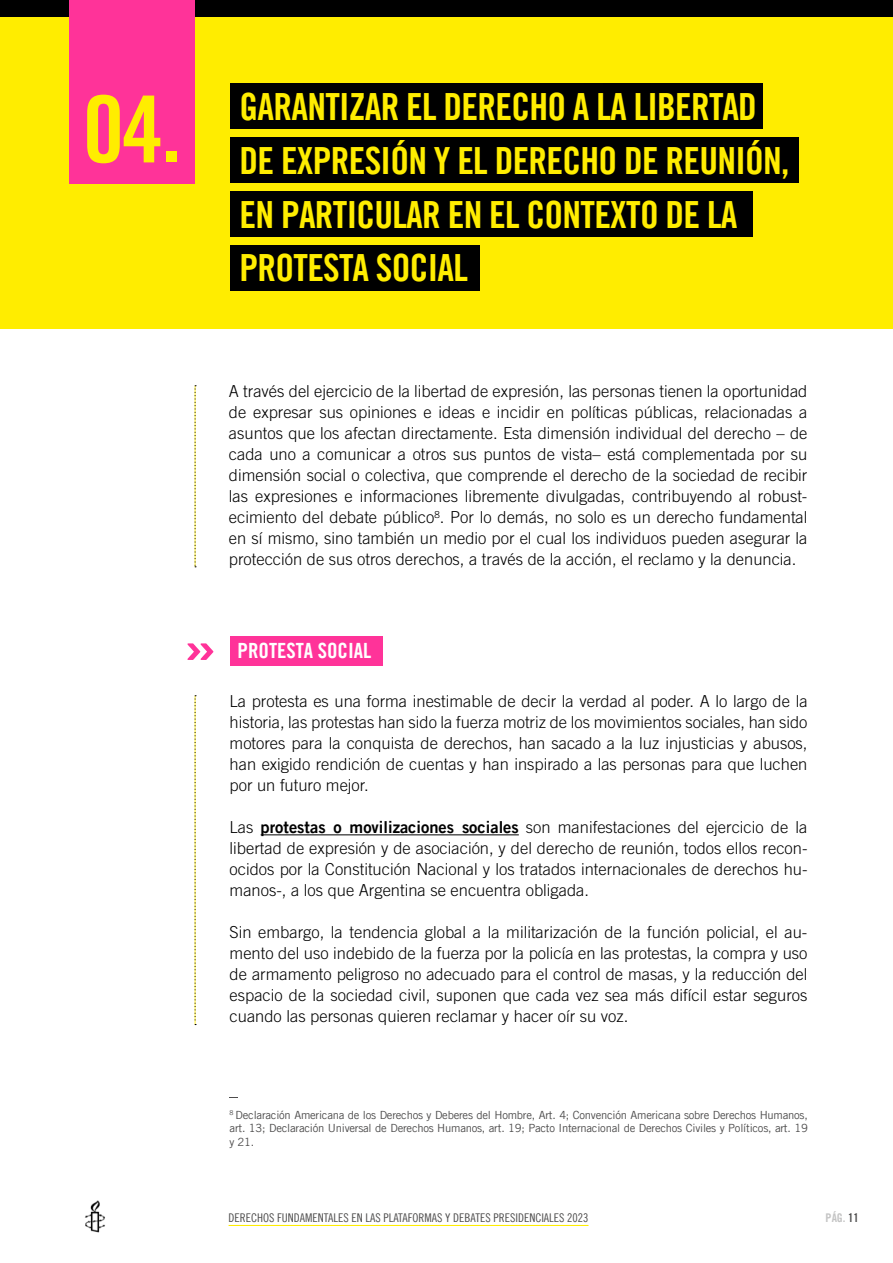
<style>
.page{position:relative;width:893px;height:1263px;background:#fff}
.page>*{position:absolute;margin:0;border:0;box-sizing:border-box;transform-origin:0 0}
.t1{font:92.55px "Amnesty Trade Gothic Bd Cn 20";color:#ffed00}
.t2{font:37.5px/53.6px "Amnesty Trade Gothic Bd Cn 20";letter-spacing:-.02em;color:#ffed00}
.t3{font:21px "Amnesty Trade Gothic Bd Cn 20";color:#fff}
.t4{font:300 16.5px/21px "Amnesty Trade Gothic";color:#000;text-align:justify}
.t5{font:12px "Amnesty Trade Gothic Cn 18";color:#4d4c4c}
.t6{font:12px "Amnesty Trade Gothic Bd Cn 20";color:#c4c4c4}
.t7{font:11.25px/13.5px "Amnesty Trade Gothic";letter-spacing:-.02em;color:#4d4c4c;text-align:justify}
.s1{font-family:"Amnesty Trade Gothic Bd 2";font-weight:400}
.s2{color:#4d4c4c}
</style>
<div class="page">
<img style="left:85px;top:1200px;width:20px;height:33px">
<hr style="left:229px;top:1225px;width:359px;height:1px;background:#ffed00">
<div style="left:0;top:0;width:893px;height:328px;background:#ffed00"></div>
<svg style="left:195px;top:385px;width:1px;height:182px"></svg>
<div style="left:230px;top:83px;width:532px;height:45px;background:#000"></div>
<div style="left:230px;top:138px;width:568px;height:45px;background:#000"></div>
<div style="left:230px;top:191px;width:523px;height:46px;background:#000"></div>
<div style="left:230px;top:245px;width:249px;height:46px;background:#000"></div>
<hr style="left:261px;top:834px;width:258px;height:1px;background:#000">
<div style="left:230px;top:636px;width:153px;height:29px;background:#f39"></div>
<svg style="left:187px;top:643px;width:26px;height:17px"></svg>
<svg style="left:195px;top:695px;width:1px;height:330px"></svg>
<div style="left:0;top:0;width:893px;height:17px;background:#000"></div>
<div style="left:69px;top:0;width:126px;height:184px;background:#f39"></div>
<h1 class="t1" style="left:83px;top:73px;width:101px">04.</h1>
<h2 class="t2" style="left:240px;top:80px;width:551px">GARANTIZAR EL DERECHO A LA LIBERTAD<br>DE EXPRESIÓN Y EL DERECHO DE REUNIÓN,<br>EN PARTICULAR EN EL CONTEXTO DE LA<br>PROTESTA SOCIAL</h2>
<p class="t4" style="left:229px;top:381px;width:580px">A través del ejercicio de la libertad de expresión, las personas tienen la oportunidad de expresar sus opiniones e ideas e incidir en políticas públicas, relacionadas a asuntos que los afectan directamente. Esta dimensión individual del derecho – de cada uno a comunicar a otros sus puntos de vista– está complementada por su dimensión social o colectiva, que comprende el derecho de la sociedad de recibir las expresiones e informaciones libremente divulgadas, contribuyendo al robust&shy;ecimiento del debate público<sup>8</sup>. Por lo demás, no solo es un derecho fundamental en sí mismo, sino también un medio por el cual los individuos pueden asegurar la protección de sus otros derechos, a través de la acción, el reclamo y la denuncia.</p>
<p class="t3" style="left:238px;top:637px;width:135px">PROTESTA SOCIAL</p>
<p class="t4" style="left:230px;top:690px;width:579px">La protesta es una forma inestimable de decir la verdad al poder. A lo largo de la historia, las protestas han sido la fuerza motriz de los movimientos sociales, han sido motores para la conquista de derechos, han sacado a la luz injusticias y abusos, han exigido rendición de cuentas y han inspirado a las personas para que luchen por un futuro mejor.</p>
<p class="t4" style="left:230px;top:817px;width:579px">Las <span class="s1">protestas o movilizaciones sociales</span> son manifestaciones del ejercicio de la libertad de expresión y de asociación, y del derecho de reunión, todos ellos recon&shy;ocidos por la Constitución Nacional y los tratados internacionales de derechos hu&shy;manos-, a los que Argentina se encuentra obligada.</p>
<p class="t4" style="left:230px;top:922px;width:579px">Sin embargo, la tendencia global a la militarización de la función policial, el au&shy;mento del uso indebido de la fuerza por la policía en las protestas, la compra y uso de armamento peligroso no adecuado para el control de masas, y la reducción del espacio de la sociedad civil, suponen que cada vez sea más difícil estar seguros cuando las personas quieren reclamar y hacer oír su voz.</p>
<p class="t7" style="left:230px;top:1108px;width:580px"><sup>8</sup> Declaración Americana de los Derechos y Deberes del Hombre, Art. 4; Convención Americana sobre Derechos Humanos, art. 13; Declaración Universal de Derechos Humanos, art. 19; Pacto Internacional de Derechos Civiles y Políticos, art. 19 y 21.</p>
<p class="t5" style="left:229px;top:1210px;width:362px">DERECHOS FUNDAMENTALES EN LAS PLATAFORMAS Y DEBATES PRESIDENCIALES 2023</p>
<p class="t6" style="left:826px;top:1210px;width:35px">PÁG. <span class="s2">11</span></p>
</div>
